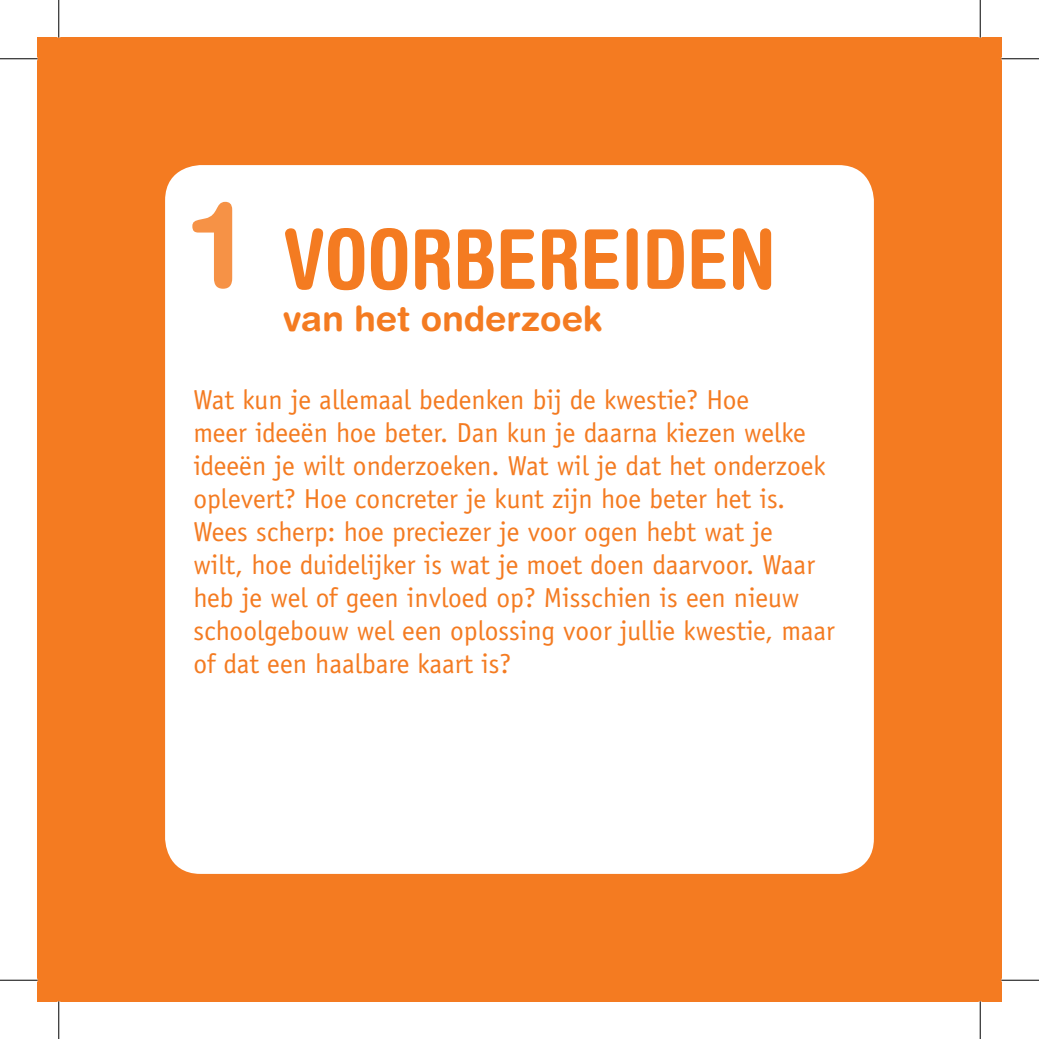
<style>
.page{position:relative;width:1039px;height:1039px;background:#fff}
.page>*{position:absolute;margin:0;border:0;box-sizing:border-box;transform-origin:0 0}
.t1{font:700 condensed 82.5px "Helvetica Rounded";color:#f47b21}
.t2{font:700 35px "Helvetica Rounded";color:#f47b21}
.t3{font:27.5px/33px "Officina Sans";color:#f47b21}
.s1{font-stretch:normal;font-size:120px;color:#f69246}
</style>
<div class="page">
<div style="left:38px;top:38px;width:963px;height:963px;background:#f47b21"></div>
<div style="left:165px;top:165px;width:709px;height:709px;background:#fff;border-radius:35px"></div>
<svg style="left:0;top:978px;width:38px;height:4px"></svg>
<svg style="left:1001px;top:978px;width:38px;height:4px"></svg>
<svg style="left:978px;top:0;width:4px;height:38px"></svg>
<svg style="left:978px;top:1001px;width:4px;height:38px"></svg>
<hr style="left:0;top:58px;width:38px;height:1px;background:#000">
<hr style="left:1001px;top:58px;width:38px;height:1px;background:#000">
<hr style="left:0;top:980px;width:38px;height:1px;background:#000">
<hr style="left:1001px;top:980px;width:38px;height:1px;background:#000">
<hr style="left:58px;top:0;width:1px;height:38px;background:#000">
<hr style="left:58px;top:1001px;width:1px;height:38px;background:#000">
<hr style="left:980px;top:0;width:1px;height:38px;background:#000">
<hr style="left:980px;top:1001px;width:1px;height:38px;background:#000">
<h1 class="t1" style="left:193px;top:209px;width:584px"><span class="s1">1</span> VOORBEREIDEN</h1>
<p class="t2" style="left:283px;top:297px;width:320px">van het onderzoek</p>
<p class="t3" style="left:193px;top:383px;width:643px">Wat kun je allemaal bedenken bij de kwestie? Hoe<br>meer ideeën hoe beter. Dan kun je daarna kiezen welke ideeën je wilt onderzoeken. Wat wil je dat het onderzoek oplevert? Hoe concreter je kunt zijn hoe beter het is.<br>Wees scherp: hoe preciezer je voor ogen hebt wat je<br>wilt, hoe duidelijker is wat je moet doen daarvoor. Waar heb je wel of geen invloed op? Misschien is een nieuw schoolgebouw wel een oplossing voor jullie kwestie, maar of dat een haalbare kaart is?</p>
</div>
